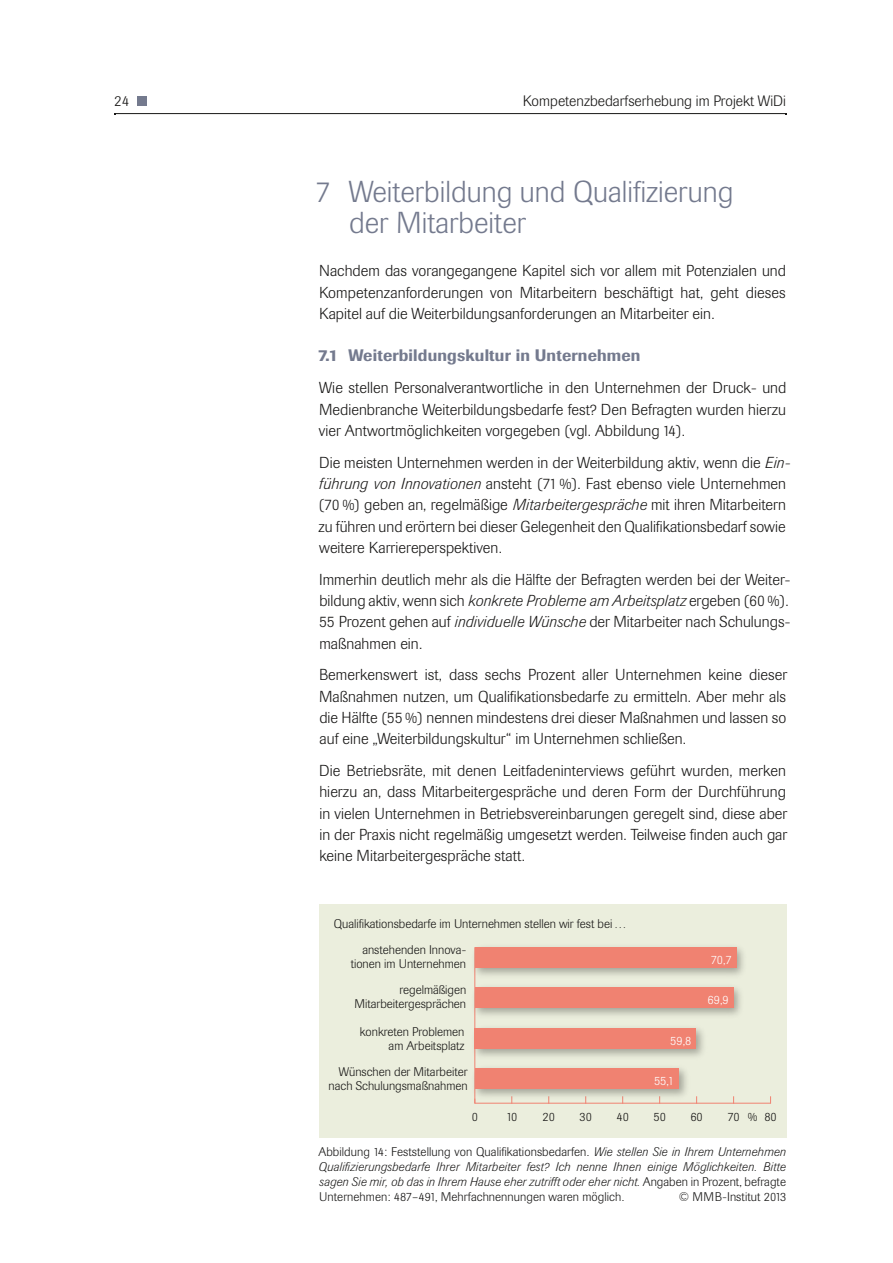
<style>
.page{position:relative;width:893px;height:1263px;background:#fff}
.page>*{position:absolute;margin:0;border:0;box-sizing:border-box;transform-origin:0 0}
.t1{font:300 30px/31.5px "Berthold Imago BQ";color:#747a8e}
.t2{font:500 16.5px "Berthold Imago BQ";letter-spacing:.01em;color:#747a8e}
.Text{font:300 15.75px/21.3px "Berthold Imago BQ";letter-spacing:.005em;color:#181716;text-align:justify}
.t3{font:300 15px "Berthold Imago BQ";color:#181716}
.t4{font:italic 300 12.45px/15px "Berthold Imago BQ";letter-spacing:.015em;color:#181716;text-align:justify}
.t5{font:300 12.45px/14px "Berthold Imago BQ";color:#181716;text-align:right}
.t6{font:300 12.45px "Berthold Imago BQ";color:#fff}
.s1{font-style:italic}
.s2{font-style:normal}
</style>
<div class="page">
<hr style="left:115px;top:113px;width:671px;height:1px;background:#181716">
<div style="left:137px;top:97px;width:10px;height:9px;background:#747a8e"></div>
<div style="left:319px;top:904px;width:468px;height:233px;background:#ebeedd"></div>
<hr style="left:475px;top:1103px;width:296px;height:1px;background:#f08271">
<hr style="left:474px;top:947px;width:1px;height:156px;background:#f08271">
<img style="left:474px;top:947px;width:270px;height:34px">
<div style="left:475px;top:947px;width:261px;height:20px;background:#f08271"></div>
<img style="left:474px;top:981px;width:267px;height:40px">
<div style="left:475px;top:988px;width:258px;height:20px;background:#f08271"></div>
<img style="left:474px;top:1021px;width:230px;height:41px">
<div style="left:475px;top:1028px;width:221px;height:20px;background:#f08271"></div>
<img style="left:474px;top:1062px;width:213px;height:40px">
<div style="left:475px;top:1069px;width:203px;height:20px;background:#f08271"></div>
<p class="t3" style="left:114px;top:93px;width:17px">24</p>
<p class="t3" style="left:523px;top:93px;width:265px">Kompetenzbedarfserhebung im Projekt WiDi</p>
<p class="t1" style="left:349px;top:177px;width:386px;text-indent:-34px">7 Weiterbildung und Qualifizierung der Mitarbeiter</p>
<p class="Text" style="left:319px;top:261px;width:469px">Nachdem das vorangegangene Kapitel sich vor allem mit Potenzialen und Kompetenzanforderungen von Mitarbeitern beschäftigt hat, geht dieses Kapitel auf die Weiterbildungsanforderungen an Mitarbeiter ein.</p>
<p class="t2" style="left:318px;top:346px;width:324px">7.1 Weiterbildungskultur in Unternehmen</p>
<p class="Text" style="left:319px;top:378px;width:469px">Wie stellen Personalverantwortliche in den Unternehmen der Druck- und Medienbranche Weiterbildungsbedarfe fest? Den Befragten wurden hierzu vier Antwortmöglichkeiten vorgegeben (vgl. Abbildung 14).</p>
<p class="Text" style="left:319px;top:452px;width:473px;text-align:left">Die meisten Unternehmen werden in der Weiterbildung aktiv, wenn die <span class="s1">Ein&shy;führung von Innovationen</span> ansteht (71 %). Fast ebenso viele Unternehmen (70 %) geben an, regelmäßige <span class="s1">Mitarbeitergespräche</span> mit ihren Mitarbeitern zu führen und erörtern bei dieser Gelegenheit den Qualifikationsbedarf sowie weitere Karriereperspektiven.</p>
<p class="Text" style="left:319px;top:569px;width:473px;text-align:left">Immerhin deutlich mehr als die Hälfte der Befragten werden bei der Weiter&shy;bildung aktiv, wenn sich <span class="s1">konkrete Probleme am Arbeitsplatz</span> ergeben (60 %).<br>55 Prozent gehen auf <span class="s1">individuelle Wünsche</span> der Mitarbeiter nach Schulungs&shy;maßnahmen ein.</p>
<p class="Text" style="left:319px;top:665px;width:470px">Bemerkenswert ist, dass sechs Prozent aller Unternehmen keine dieser Maßnahmen nutzen, um Qualifikationsbedarfe zu ermitteln. Aber mehr als die Hälfte (55 %) nennen mindestens drei dieser Maßnahmen und lassen so auf eine „Weiterbildungskultur“ im Unternehmen schließen.</p>
<p class="Text" style="left:319px;top:760px;width:470px">Die Betriebsräte, mit denen Leitfadeninterviews geführt wurden, merken hierzu an, dass Mitarbeitergespräche und deren Form der Durchführung in vielen Unternehmen in Betriebsvereinbarungen geregelt sind, diese aber in der Praxis nicht regelmäßig umgesetzt werden. Teilweise finden auch gar keine Mitarbeitergespräche statt.</p>
<p class="t5" style="left:334px;top:917px;width:294px">Qualifikationsbedarfe im Unternehmen stellen wir fest bei …</p>
<p class="t5" style="left:351px;top:943px;width:117px">anstehenden Innova&shy;tionen im Unternehmen</p>
<p class="t5" style="left:354px;top:983px;width:113px">regelmäßigen<br>Mitarbeitergesprächen</p>
<p class="t5" style="left:360px;top:1025px;width:106px">konkreten Problemen am Arbeitsplatz</p>
<p class="t5" style="left:329px;top:1065px;width:140px">Wünschen der Mitarbeiter nach Schulungsmaßnahmen</p>
<p class="t6" style="left:670px;top:1033px;width:23px">59,8</p>
<p class="t6" style="left:654px;top:1074px;width:22px">55,1</p>
<p class="t6" style="left:711px;top:952px;width:23px">70,7</p>
<p class="t6" style="left:708px;top:993px;width:23px">69,9</p>
<p class="t5" style="left:748px;top:1110px;width:11px">%</p>
<p class="t4" style="left:318px;top:1145px;width:469px"><span class="s2">Abbildung 14: Feststellung von Qualifikationsbedarfen.</span> Wie stellen Sie in Ihrem Unternehmen Qualifizierungsbedarfe Ihrer Mitarbeiter fest? Ich nenne Ihnen einige Möglichkeiten. Bitte sagen Sie mir, ob das in Ihrem Hause eher zutrifft oder eher nicht. <span class="s2">Angaben in Prozent, befragte Unternehmen: 487–491, Mehrfachnennungen waren möglich.</span></p>
<p class="t5" style="left:472px;top:1110px;width:8px">0</p>
<p class="t5" style="left:506px;top:1110px;width:13px">10</p>
<p class="t5" style="left:543px;top:1110px;width:14px">20</p>
<p class="t5" style="left:579px;top:1110px;width:14px">30</p>
<p class="t5" style="left:616px;top:1110px;width:14px">40</p>
<p class="t5" style="left:653px;top:1110px;width:14px">50</p>
<p class="t5" style="left:690px;top:1110px;width:14px">60</p>
<p class="t5" style="left:727px;top:1110px;width:14px">70</p>
<p class="t5" style="left:764px;top:1110px;width:14px">80</p>
<p class="t5" style="left:679px;top:1190px;width:109px">© MMB-Institut 2013</p>
</div>
